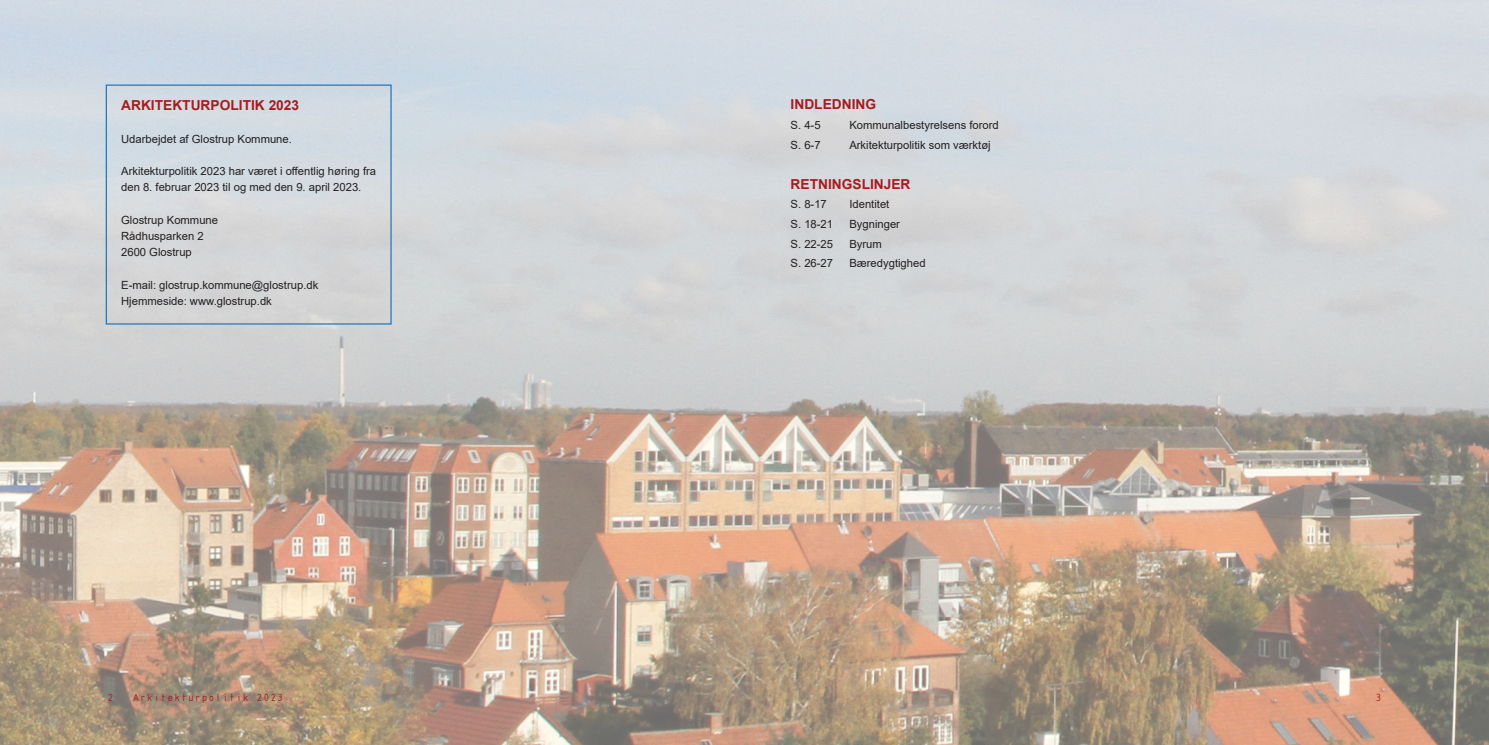
<style>
.page{position:relative;width:1489px;height:745px;background:#fff}
.page>*{position:absolute;margin:0;border:0;box-sizing:border-box;transform-origin:0 0}
.RUBRIK_RØD{font:700 13.75px "Arial";color:#a61c1f}
.BRØDTEKST{font:11.25px/16.2px "Arial";color:#231f20}
.INDHOLDSFORTEGNELSE{font:11.25px "Arial";color:#231f20}
.t1{font:11.25px "ISOCTEUR";letter-spacing:-.1em;color:#a61c1f}
</style>
<div class="page">
<img style="left:0;top:0;width:1488px;height:744px">
<div style="left:106px;top:84px;width:285px;height:240px;border:1px solid #2577ba"></div>
<p class="RUBRIK_RØD" style="left:121px;top:95px;width:180px">ARKITEKTURPOLITIK 2023</p>
<p class="BRØDTEKST" style="left:121px;top:130px;width:172px">Udarbejdet af Glostrup Kommune.</p>
<p class="BRØDTEKST" style="left:121px;top:163px;width:256px">Arkitekturpolitik 2023 har været i offentlig høring fra den 8. februar 2023 til og med den 9. april 2023.</p>
<p class="BRØDTEKST" style="left:121px;top:211px;width:98px">Glostrup Kommune</p>
<p class="BRØDTEKST" style="left:121px;top:228px;width:84px">Rådhusparken 2</p>
<p class="BRØDTEKST" style="left:121px;top:244px;width:72px">2600 Glostrup</p>
<p class="BRØDTEKST" style="left:121px;top:276px;width:199px">E-mail: glostrup.kommune@glostrup.dk</p>
<p class="BRØDTEKST" style="left:121px;top:293px;width:152px">Hjemmeside: www.glostrup.dk</p>
<p class="RUBRIK_RØD" style="left:790px;top:95px;width:87px">INDLEDNING</p>
<p class="INDHOLDSFORTEGNELSE" style="left:790px;top:117px;width:32px">S. 4-5</p>
<p class="INDHOLDSFORTEGNELSE" style="left:849px;top:117px;width:151px">Kommunalbestyrelsens forord</p>
<p class="INDHOLDSFORTEGNELSE" style="left:790px;top:137px;width:32px">S. 6-7</p>
<p class="INDHOLDSFORTEGNELSE" style="left:849px;top:137px;width:143px">Arkitekturpolitik som værktøj</p>
<p class="RUBRIK_RØD" style="left:790px;top:174px;width:121px">RETNINGSLINJER</p>
<p class="INDHOLDSFORTEGNELSE" style="left:790px;top:196px;width:38px">S. 8-17</p>
<p class="INDHOLDSFORTEGNELSE" style="left:849px;top:196px;width:42px">Identitet</p>
<p class="INDHOLDSFORTEGNELSE" style="left:790px;top:216px;width:44px">S. 18-21</p>
<p class="INDHOLDSFORTEGNELSE" style="left:849px;top:216px;width:52px">Bygninger</p>
<p class="INDHOLDSFORTEGNELSE" style="left:790px;top:236px;width:44px">S. 22-25</p>
<p class="INDHOLDSFORTEGNELSE" style="left:849px;top:236px;width:34px">Byrum</p>
<p class="INDHOLDSFORTEGNELSE" style="left:790px;top:255px;width:44px">S. 26-27</p>
<p class="INDHOLDSFORTEGNELSE" style="left:849px;top:255px;width:78px">Bæredygtighed</p>
<p class="t1" style="left:106px;top:690px;width:9px">2</p>
<p class="t1" style="left:132px;top:689px;width:153px">Arkitekturpolitik 2023</p>
<p class="t1" style="left:1374px;top:690px;width:9px">3</p>
</div>
